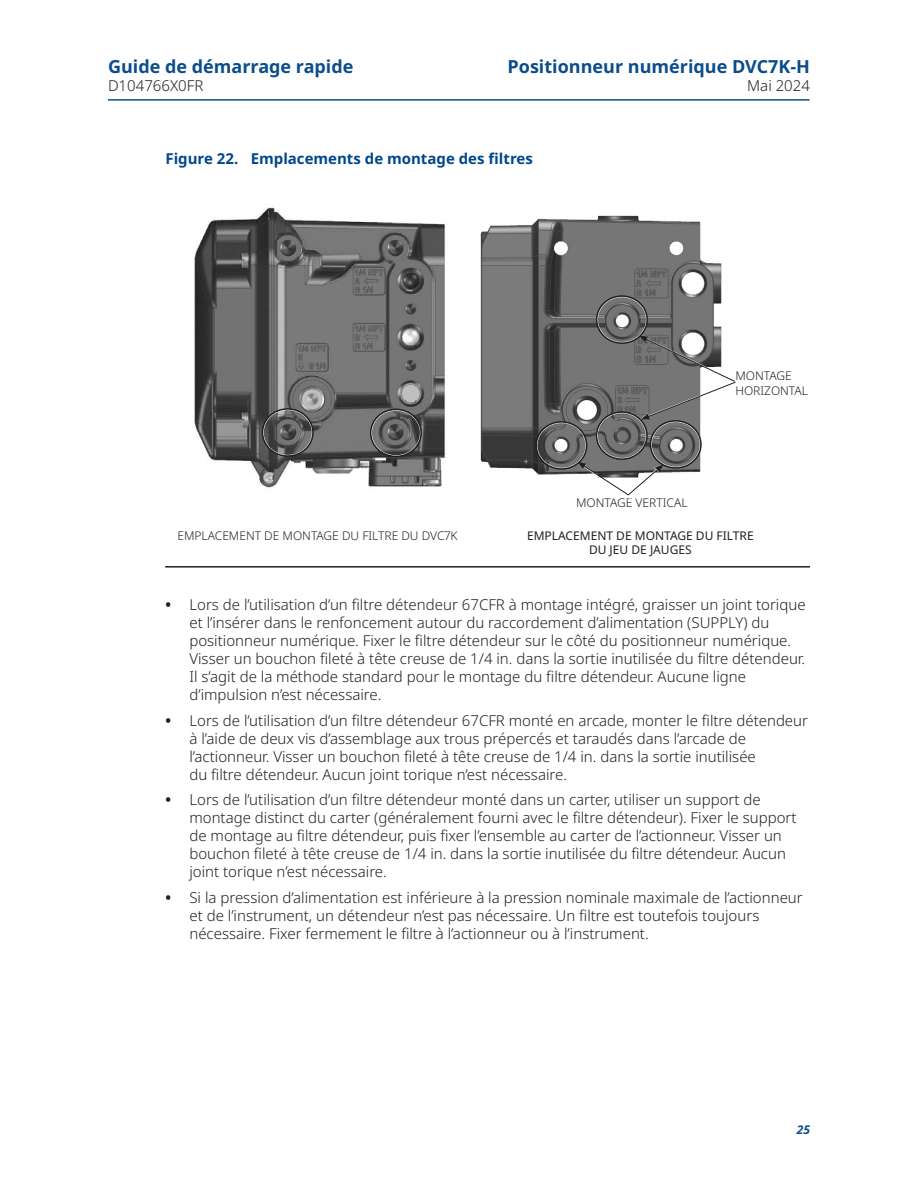
<style>
.page{position:relative;width:918px;height:1188px;background:#fff}
.page>*{position:absolute;margin:0;border:0;box-sizing:border-box;transform-origin:0 0}
._07_MP_Manual_document_type_right_aligned{font:700 18px "Noto Sans";color:#0b4c8c}
._07_MP_Date_right_aligned{font:300 15px/18px "Noto Sans";color:#231f20}
.t1{font:700 15px "Noto Sans";color:#01478d}
._03_Figure_call_outs{font:300 12px/14.4px "Noto Sans";color:#231f20}
._03_Figure_call_outs-2{font:12px/14.4px "Noto Sans";color:#231f20;text-align:center}
.t2{font:italic 700 12px "Noto Sans";color:#0b4c8c}
.s1{font-weight:700}
</style>
<div class="page">
<hr style="left:108px;top:99px;width:702px;height:2px;background:#0b4c8c">
<img style="left:480px;top:215px;width:242px;height:260px">
<hr style="left:165px;top:566px;width:645px;height:2px;background:#231f20">
<img style="left:194px;top:207px;width:251px;height:281px">
<svg style="left:577px;top:462px;width:87px;height:34px"></svg>
<svg style="left:639px;top:335px;width:97px;height:84px"></svg>
<div style="left:370px;top:409px;width:52px;height:48px;border:2px solid #231f20;border-radius:50%"></div>
<div style="left:263px;top:410px;width:49px;height:45px;border:1px solid #fff;border-radius:50%"></div>
<div style="left:262px;top:408px;width:52px;height:49px;border:2px solid #231f20;border-radius:50%"></div>
<div style="left:596px;top:411px;width:52px;height:49px;border:2px solid #231f20;border-radius:50%"></div>
<div style="left:650px;top:420px;width:52px;height:49px;border:2px solid #231f20;border-radius:50%"></div>
<div style="left:535px;top:421px;width:52px;height:49px;border:2px solid #231f20;border-radius:50%"></div>
<div style="left:596px;top:295px;width:52px;height:49px;border:2px solid #231f20;border-radius:50%"></div>
<p class="_07_MP_Manual_document_type_right_aligned" style="left:108px;top:56px;width:247px">Guide de démarrage rapide</p>
<p class="_07_MP_Date_right_aligned" style="left:108px;top:77px;width:97px">D104766X0FR</p>
<p class="_07_MP_Manual_document_type_right_aligned" style="left:508px;top:56px;width:304px">Positionneur numérique DVC7K-H</p>
<p class="_07_MP_Date_right_aligned" style="left:747px;top:77px;width:64px">Mai 2024</p>
<p class="t1" style="left:165px;top:150px;width:369px">Figure 22. Emplacements de montage des filtres</p>
<p class="_03_Figure_call_outs" style="left:576px;top:495px;width:113px">MONTAGE VERTICAL</p>
<p class="_03_Figure_call_outs" style="left:735px;top:369px;width:74px">MONTAGE<br>HORIZONTAL</p>
<p class="_03_Figure_call_outs" style="left:177px;top:528px;width:282px">EMPLACEMENT DE MONTAGE DU FILTRE DU DVC7K</p>
<p class="_03_Figure_call_outs-2" style="left:527px;top:528px;width:228px">EMPLACEMENT DE MONTAGE DU FILTRE<br>DU JEU DE JAUGES</p>
<p class="_07_MP_Date_right_aligned" style="left:189px;top:596px;width:618px;text-indent:-24px"><span class="s1">•</span> Lors de l’utilisation d’un filtre détendeur 67CFR à montage intégré, graisser un joint torique et l’insérer dans le renfoncement autour du raccordement d’alimentation (SUPPLY) du positionneur numérique. Fixer le filtre détendeur sur le côté du positionneur numérique.<br>Visser un bouchon fileté à tête creuse de 1/4 in. dans la sortie inutilisée du filtre détendeur.<br>Il s’agit de la méthode standard pour le montage du filtre détendeur. Aucune ligne d’impulsion n’est nécessaire.</p>
<p class="_07_MP_Date_right_aligned" style="left:189px;top:712px;width:620px;text-indent:-24px"><span class="s1">•</span> Lors de l’utilisation d’un filtre détendeur 67CFR monté en arcade, monter le filtre détendeur à l’aide de deux vis d’assemblage aux trous prépercés et taraudés dans l’arcade de l’actionneur. Visser un bouchon fileté à tête creuse de 1/4 in. dans la sortie inutilisée<br>du filtre détendeur. Aucun joint torique n’est nécessaire.</p>
<p class="_07_MP_Date_right_aligned" style="left:189px;top:791px;width:609px;text-indent:-24px"><span class="s1">•</span> Lors de l’utilisation d’un filtre détendeur monté dans un carter, utiliser un support de montage distinct du carter (généralement fourni avec le filtre détendeur). Fixer le support de montage au filtre détendeur, puis fixer l’ensemble au carter de l’actionneur. Visser un bouchon fileté à tête creuse de 1/4 in. dans la sortie inutilisée du filtre détendeur. Aucun joint torique n’est nécessaire.</p>
<p class="_07_MP_Date_right_aligned" style="left:189px;top:889px;width:615px;text-indent:-24px"><span class="s1">•</span> Si la pression d’alimentation est inférieure à la pression nominale maximale de l’actionneur et de l’instrument, un détendeur n’est pas nécessaire. Un filtre est toutefois toujours nécessaire. Fixer fermement le filtre à l’actionneur ou à l’instrument.</p>
<p class="t2" style="left:797px;top:1121px;width:15px">25</p>
</div>
